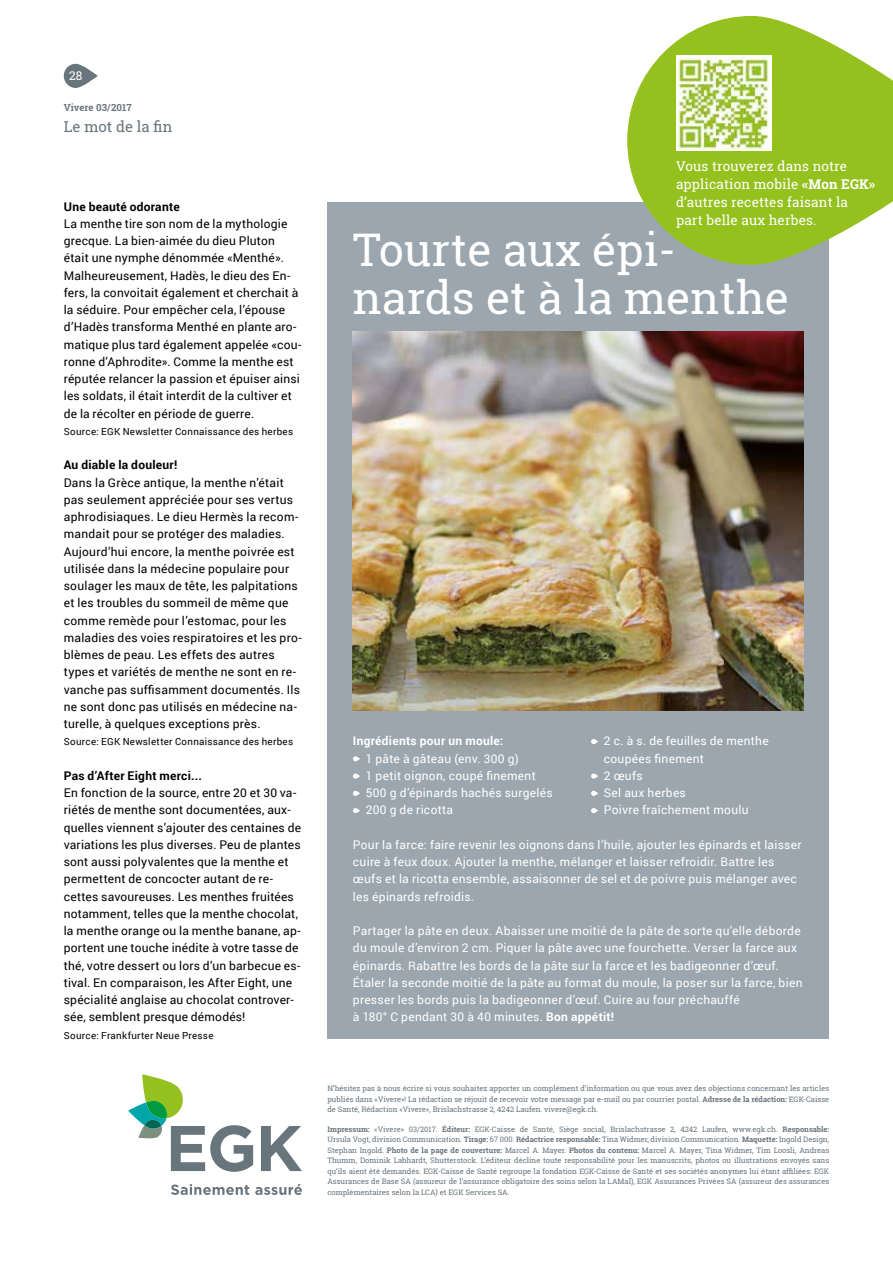
<style>
.page{position:relative;width:893px;height:1263px;background:#fff}
.page>*{position:absolute;margin:0;border:0;box-sizing:border-box;transform-origin:0 0}
.t1{font:45px/48px "Roboto Slab";color:#fff}
.t2{font:15px "Roboto Slab";color:#68757d}
.t3{font:13.5px/18px "Roboto Slab";letter-spacing:.01em;color:#fff}
.t4{font:12px/17.2px "Roboto";letter-spacing:.02em;color:#000}
.t5{font:12px/17.2px "Roboto";letter-spacing:.025em;color:#fff}
.t6{font:700 12px "Roboto";letter-spacing:.02em;color:#000}
.t7{font:700 12px "Roboto";letter-spacing:.025em;color:#fff}
.t8{font:12px "Roboto Slab";color:#fff}
.t9{font:9.75px "Roboto";letter-spacing:.03em;color:#000}
.t10{font:700 9.75px "Roboto Slab";color:#68757d}
.t11{font:7.5px/10.5px "Roboto Slab";color:#68757d;text-align:justify}
.s1{font-weight:700}
</style>
<div class="page">
<svg style="left:64px;top:64px;width:34px;height:24px"></svg>
<div style="left:327px;top:202px;width:502px;height:837px;background:#9ba6ae"></div>
<img style="left:353px;top:331px;width:451px;height:380px">
<svg style="left:171px;top:1184px;width:78px;height:11px"></svg>
<svg style="left:255px;top:1184px;width:47px;height:11px"></svg>
<svg style="left:128px;top:1074px;width:125px;height:98px"></svg>
<svg style="left:261px;top:1126px;width:41px;height:45px"></svg>
<svg style="left:627px;top:16px;width:266px;height:249px;fill:#95c11f"></svg>
<div style="left:676px;top:55px;width:96px;height:96px;background:#fff"></div>
<img style="left:678px;top:57px;width:92px;height:92px">
<svg style="left:353px;top:756px;width:7px;height:5px"></svg>
<svg style="left:353px;top:773px;width:7px;height:6px"></svg>
<svg style="left:353px;top:791px;width:7px;height:5px"></svg>
<svg style="left:353px;top:808px;width:7px;height:5px"></svg>
<svg style="left:591px;top:739px;width:7px;height:5px"></svg>
<svg style="left:591px;top:773px;width:7px;height:6px"></svg>
<svg style="left:591px;top:791px;width:7px;height:5px"></svg>
<svg style="left:591px;top:808px;width:7px;height:5px"></svg>
<p class="t8" style="left:69px;top:67px;width:15px">28</p>
<p class="t10" style="left:64px;top:100px;width:69px">Vivere 03 / 2017</p>
<p class="t2" style="left:64px;top:116px;width:110px">Le mot de la fin</p>
<p class="t6" style="left:64px;top:198px;width:117px">Une beauté odorante</p>
<p class="t4" style="left:64px;top:214px;width:239px">La menthe tire son nom de la mythologie grecque. La bien-aimée du dieu Pluton était une nymphe dénommée «Menthé».<br>Malheureusement, Hadès, le dieu des En&shy;fers, la convoitait également et cherchait à la séduire. Pour empêcher cela, l’épouse d’Hadès transforma Menthé en plante aro&shy;matique plus tard également appelée «cou&shy;ronne d’Aphrodite». Comme la menthe est réputée relancer la passion et épuiser ainsi les soldats, il était interdit de la cultiver et de la récolter en période de guerre.</p>
<p class="t9" style="left:64px;top:424px;width:231px">Source: EGK Newsletter Connaissance des herbes</p>
<p class="t6" style="left:64px;top:457px;width:115px">Au diable la douleur!</p>
<p class="t4" style="left:64px;top:473px;width:240px">Dans la Grèce antique, la menthe n’était pas seulement appréciée pour ses vertus aphrodisiaques. Le dieu Hermès la recom&shy;mandait pour se protéger des maladies.<br>Aujourd’hui encore, la menthe poivrée est utilisée dans la médecine populaire pour soulager les maux de tête, les palpitations et les troubles du sommeil de même que comme remède pour l’estomac, pour les maladies des voies respiratoires et les pro&shy;blèmes de peau. Les effets des autres types et variétés de menthe ne sont en re&shy;vanche pas suffisamment documentés. Ils ne sont donc pas utilisés en médecine na&shy;turelle, à quelques exceptions près.</p>
<p class="t9" style="left:64px;top:735px;width:231px">Source: EGK Newsletter Connaissance des herbes</p>
<p class="t6" style="left:64px;top:767px;width:140px">Pas d’After Eight merci...</p>
<p class="t4" style="left:64px;top:784px;width:239px">En fonction de la source, entre 20 et 30 va&shy;riétés de menthe sont documentées, aux&shy;quelles viennent s’ajouter des centaines de variations les plus diverses. Peu de plantes sont aussi polyvalentes que la menthe et permettent de concocter autant de re&shy;cettes savoureuses. Les menthes fruitées notamment, telles que la menthe chocolat, la menthe orange ou la menthe banane, ap&shy;portent une touche inédite à votre tasse de thé, votre dessert ou lors d’un barbecue es&shy;tival. En comparaison, les After Eight, une spécialité anglaise au chocolat controver&shy;sée, semblent presque démodés!</p>
<p class="t9" style="left:64px;top:1028px;width:151px">Source: Frankfurter Neue Presse</p>
<p class="t3" style="left:676px;top:157px;width:201px">Vous trouverez dans notre application mobile <span class="s1">«Mon EGK» </span>d’autres recettes faisant la part belle aux herbes.</p>
<h1 class="t1" style="left:353px;top:226px;width:438px">Tourte aux épi&shy;nards et à la menthe</h1>
<p class="t7" style="left:353px;top:733px;width:152px">Ingrédients pour un moule:</p>
<p class="t5" style="left:366px;top:749px;width:189px">1 pâte à gâteau (env. 300 g)<br>1 petit oignon, coupé finement<br>500 g d’épinards hachés surgelés<br>200 g de ricotta</p>
<p class="t5" style="left:604px;top:732px;width:166px">2 c. à s. de feuilles de menthe coupées finement<br>2 œufs<br>Sel aux herbes<br>Poivre fraîchement moulu</p>
<p class="t5" style="left:353px;top:835px;width:450px">Pour la farce: faire revenir les oignons dans l’huile, ajouter les épinards et laisser cuire à feux doux. Ajouter la menthe, mélanger et laisser refroidir. Battre les œufs et la ricotta ensemble, assaisonner de sel et de poivre puis mélanger avec les épinards refroidis.</p>
<p class="t5" style="left:353px;top:922px;width:451px">Partager la pâte en deux. Abaisser une moitié de la pâte de sorte qu’elle déborde du moule d’environ 2 cm. Piquer la pâte avec une fourchette. Verser la farce aux épinards. Rabattre les bords de la pâte sur la farce et les badigeonner d’œuf.<br>Étaler la seconde moitié de la pâte au format du moule, la poser sur la farce, bien presser les bords puis la badigeonner d’œuf. Cuire au four préchauffé<br>à 180° C pendant 30 à 40 minutes. <span class="s1">Bon appétit!</span></p>
<p class="t11" style="left:327px;top:1083px;width:503px">N’hésitez pas à nous écrire si vous souhaitez apporter un complément d’information ou que vous avez des objections concernant les articles publiés dans «Vivere»! La rédaction se réjouit de recevoir votre message par e-mail ou par courrier postal. <span class="s1">Adresse de la rédaction:</span> EGK-Caisse de Santé, Rédaction «Vivere», Brislachstrasse 2, 4242 Laufen. vivere@egk.ch.</p>
<p class="t11" style="left:327px;top:1124px;width:503px"><span class="s1">Impressum:</span> «Vivere» 03/2017. <span class="s1">Éditeur:</span> EGK-Caisse de Santé, Siège social, Brislachstrasse 2, 4242 Laufen, www.egk.ch. <span class="s1">Responsable:<br></span>Ursula Vogt, division Communication. <span class="s1">Tirage:</span> 67 000. <span class="s1">Rédactrice responsable:</span> Tina Widmer, division Communication. <span class="s1">Maquette:</span> Ingold Design, Stephan Ingold. <span class="s1">Photo de la page de couverture:</span> Marcel A. Mayer. <span class="s1">Photos du contenu:</span> Marcel A. Mayer, Tina Widmer, Tim Loosli, Andreas Thumm, Dominik Labhardt, Shutterstock. L’éditeur décline toute responsabilité pour les manuscrits, photos ou illustrations envoyés sans qu’ils aient été demandés. EGK-Caisse de Santé regroupe la fondation EGK-Caisse de Santé et ses sociétés anonymes lui étant affiliées: EGK Assurances de Base SA (assureur de l’assurance obligatoire des soins selon la LAMal), EGK Assurances Privées SA (assureur des assurances complémentaires selon la LCA) et EGK Services SA.</p>
</div>
